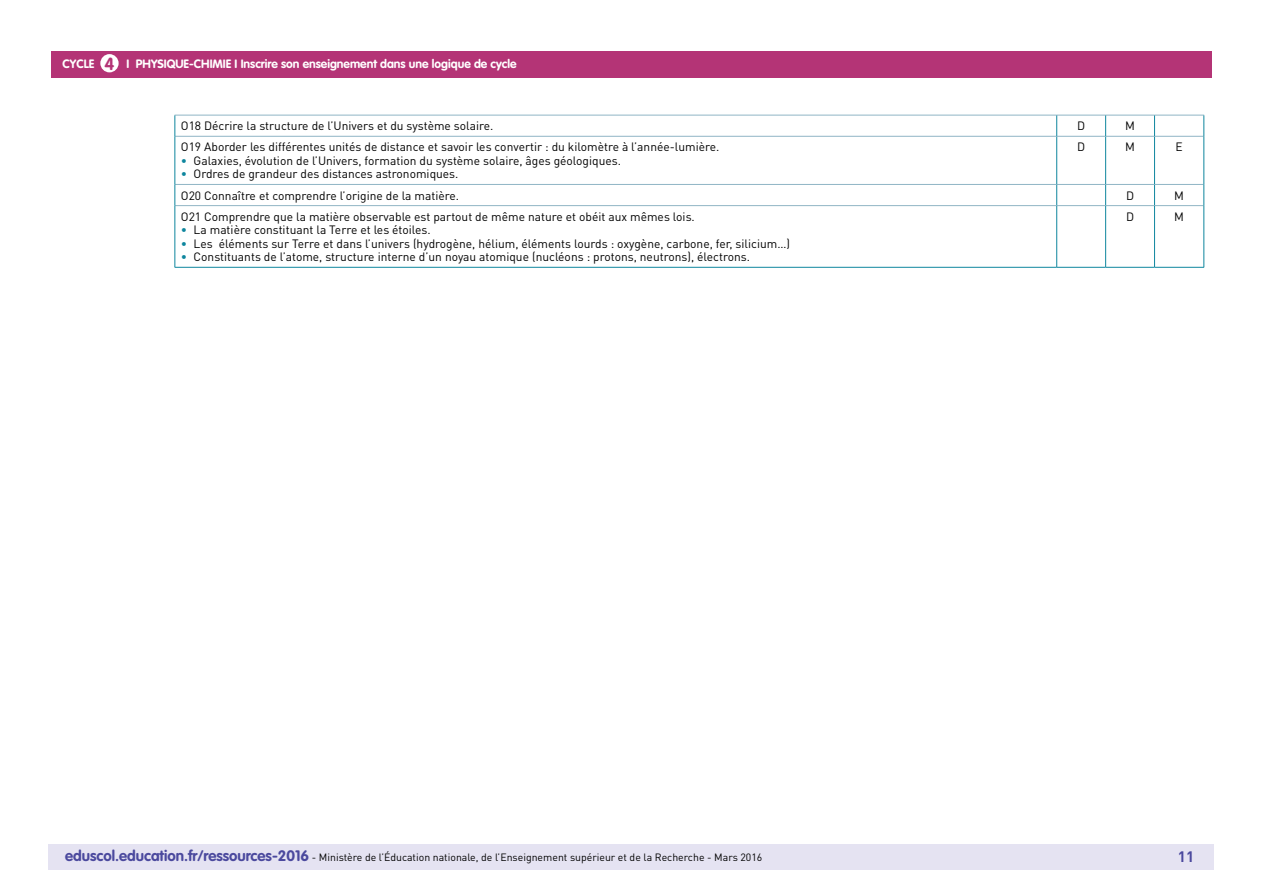
<style>
.page{position:relative;width:1263px;height:893px;background:#fff}
.page>*{position:absolute;margin:0;border:0;box-sizing:border-box;transform-origin:0 0}
.t1{font:700 17.25px "VAG Rounded Std";color:#b43476}
.t2{font:700 15px "DIN Pro";color:#4b499e}
.Texte_courant_tablea{font:12px "DIN Pro";color:#000}
.t3{font:700 12px "VAG Rounded Std";color:#fff}
._08_Liste_à_puces_ni{font:12px "DIN Pro";color:#000}
.t4{font:10.5px "DIN Pro";color:#000}
.s1{color:#0e869e}
.s2{font-family:"VAG Rounded Std";font-weight:700;font-size:15px;color:#4b499e}
</style>
<div class="page">
<div style="left:49px;top:844px;width:1165px;height:26px;background:#e5e3f2"></div>
<div style="left:51px;top:51px;width:1161px;height:27px;background:#b43476"></div>
<div style="left:100px;top:54px;width:19px;height:18px;background:#fff;border-radius:50%"></div>
<hr style="left:175px;top:115px;width:882px;height:1px;background:#90b5c5">
<hr style="left:1057px;top:115px;width:49px;height:1px;background:#90b5c5">
<hr style="left:1106px;top:115px;width:48px;height:1px;background:#90b5c5">
<hr style="left:1154px;top:115px;width:50px;height:1px;background:#90b5c5">
<hr style="left:175px;top:136px;width:882px;height:1px;background:#90b5c5">
<hr style="left:1057px;top:136px;width:49px;height:1px;background:#90b5c5">
<hr style="left:1106px;top:136px;width:48px;height:1px;background:#90b5c5">
<hr style="left:1154px;top:136px;width:49px;height:1px;background:#90b5c5">
<hr style="left:175px;top:184px;width:882px;height:1px;background:#90b5c5">
<hr style="left:1057px;top:184px;width:49px;height:1px;background:#90b5c5">
<hr style="left:1106px;top:184px;width:48px;height:1px;background:#90b5c5">
<hr style="left:1154px;top:184px;width:49px;height:1px;background:#90b5c5">
<hr style="left:175px;top:205px;width:882px;height:1px;background:#90b5c5">
<hr style="left:1057px;top:205px;width:49px;height:1px;background:#90b5c5">
<hr style="left:1106px;top:205px;width:48px;height:1px;background:#90b5c5">
<hr style="left:1154px;top:205px;width:49px;height:1px;background:#90b5c5">
<svg style="left:175px;top:115px;width:1px;height:21px"></svg>
<svg style="left:1056px;top:115px;width:1px;height:21px"></svg>
<svg style="left:1105px;top:115px;width:1px;height:21px"></svg>
<svg style="left:1154px;top:115px;width:1px;height:21px"></svg>
<svg style="left:1203px;top:115px;width:1px;height:21px"></svg>
<hr style="left:175px;top:136px;width:1px;height:48px;background:#0e869e">
<hr style="left:1056px;top:137px;width:1px;height:47px;background:#0e869e">
<hr style="left:1105px;top:137px;width:1px;height:47px;background:#0e869e">
<hr style="left:1154px;top:137px;width:1px;height:47px;background:#0e869e">
<hr style="left:1203px;top:136px;width:1px;height:48px;background:#0e869e">
<svg style="left:175px;top:184px;width:1px;height:22px"></svg>
<svg style="left:1056px;top:185px;width:1px;height:20px"></svg>
<svg style="left:1105px;top:185px;width:1px;height:20px"></svg>
<svg style="left:1154px;top:185px;width:1px;height:20px"></svg>
<svg style="left:1203px;top:184px;width:1px;height:22px"></svg>
<hr style="left:175px;top:206px;width:1px;height:61px;background:#0e869e">
<hr style="left:1056px;top:206px;width:1px;height:61px;background:#0e869e">
<hr style="left:1105px;top:206px;width:1px;height:61px;background:#0e869e">
<hr style="left:1154px;top:206px;width:1px;height:61px;background:#0e869e">
<hr style="left:1203px;top:206px;width:1px;height:61px;background:#0e869e">
<hr style="left:175px;top:267px;width:882px;height:1px;background:#0e869e">
<hr style="left:1057px;top:267px;width:49px;height:1px;background:#0e869e">
<hr style="left:1106px;top:267px;width:48px;height:1px;background:#0e869e">
<hr style="left:1154px;top:267px;width:50px;height:1px;background:#0e869e">
<h1 class="t1" style="left:105px;top:53px;width:11px">4</h1>
<p class="t3" style="left:63px;top:57px;width:33px">CYCLE</p>
<p class="t3" style="left:127px;top:57px;width:392px">I PHYSIQUE-CHIMIE I Inscrire son enseignement dans une logique de cycle</p>
<p class="Texte_courant_tablea" style="left:181px;top:118px;width:314px">O18 Décrire la structure de l’Univers et du système solaire.</p>
<p class="Texte_courant_tablea" style="left:1077px;top:118px;width:10px">D</p>
<p class="Texte_courant_tablea" style="left:1125px;top:118px;width:11px">M</p>
<p class="Texte_courant_tablea" style="left:181px;top:140px;width:540px">O19 Aborder les différentes unités de distance et savoir les convertir : du kilomètre à l’année-lumière.</p>
<p class="Texte_courant_tablea" style="left:181px;top:153px;width:442px"><span class="s1">•</span> Galaxies, évolution de l’Univers, formation du système solaire, âges géologiques.</p>
<p class="Texte_courant_tablea" style="left:181px;top:167px;width:279px"><span class="s1">•</span> Ordres de grandeur des distances astronomiques.</p>
<p class="Texte_courant_tablea" style="left:1077px;top:140px;width:10px">D</p>
<p class="Texte_courant_tablea" style="left:1125px;top:140px;width:11px">M</p>
<p class="_08_Liste_à_puces_ni" style="left:1175px;top:140px;width:9px">E</p>
<p class="Texte_courant_tablea" style="left:181px;top:188px;width:280px">O20 Connaître et comprendre l’origine de la matière.</p>
<p class="Texte_courant_tablea" style="left:1126px;top:188px;width:10px">D</p>
<p class="Texte_courant_tablea" style="left:1174px;top:188px;width:11px">M</p>
<p class="Texte_courant_tablea" style="left:181px;top:209px;width:515px">O21 Comprendre que la matière observable est partout de même nature et obéit aux mêmes lois.</p>
<p class="Texte_courant_tablea" style="left:181px;top:222px;width:251px"><span class="s1">•</span> La matière constituant la Terre et les étoiles.</p>
<p class="Texte_courant_tablea" style="left:181px;top:236px;width:611px"><span class="s1">•</span> Les éléments sur Terre et dans l’univers (hydrogène, hélium, éléments lourds : oxygène, carbone, fer, silicium…)</p>
<p class="Texte_courant_tablea" style="left:181px;top:249px;width:571px"><span class="s1">•</span> Constituants de l’atome, structure interne d’un noyau atomique (nucléons : protons, neutrons), électrons.</p>
<p class="Texte_courant_tablea" style="left:1126px;top:209px;width:10px">D</p>
<p class="Texte_courant_tablea" style="left:1174px;top:209px;width:11px">M</p>
<p class="t4" style="left:65px;top:850px;width:699px"><span class="s2">eduscol.education.fr/ressources-2016</span> - Ministère de l’Éducation nationale, de l’Enseignement supérieur et de la Recherche - Mars 2016</p>
<p class="t2" style="left:1178px;top:846px;width:18px">11</p>
</div>
